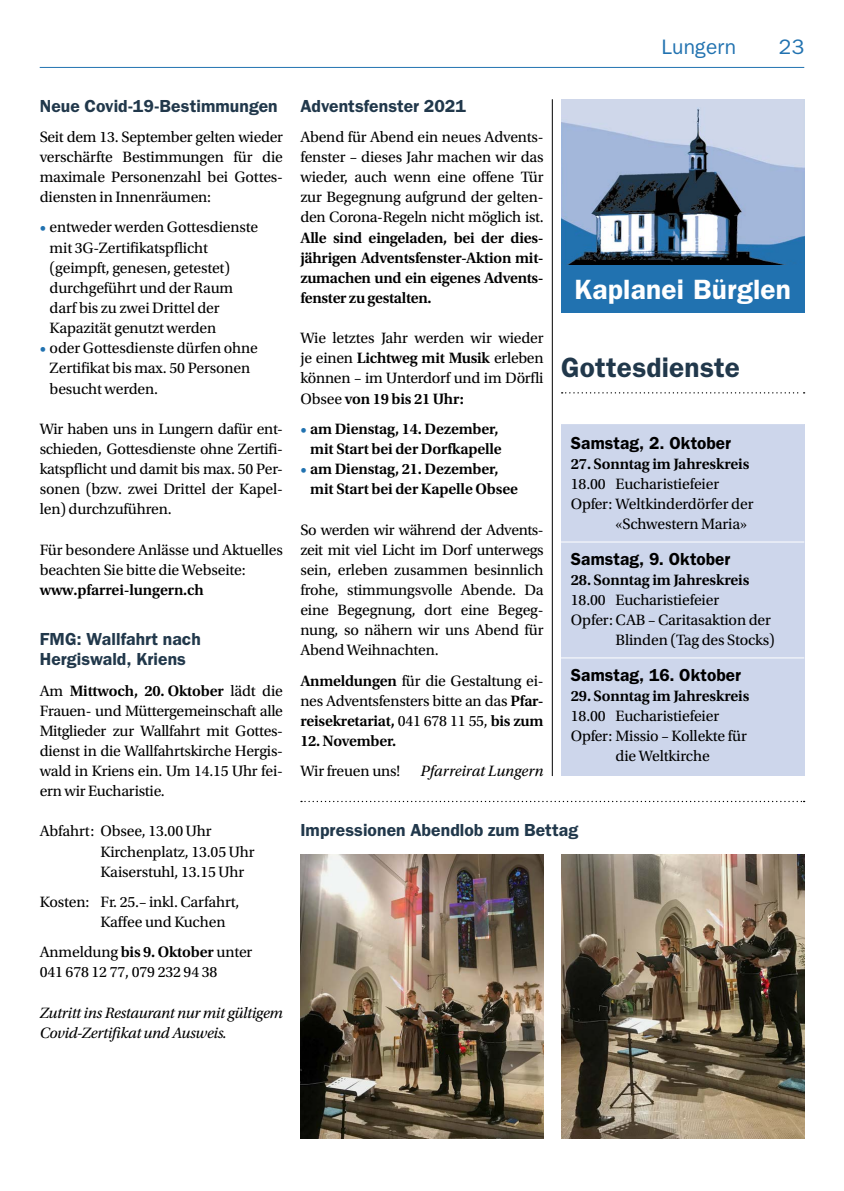
<style>
.page{position:relative;width:844px;height:1191px;background:#fff}
.page>*{position:absolute;margin:0;border:0;box-sizing:border-box;transform-origin:0 0}
.t1{font:600 28px "ITC Franklin Gothic Std";letter-spacing:.01em;color:#fff}
.t2{font:600 28px "ITC Franklin Gothic Std";letter-spacing:.005em;color:#21384b}
.t3{font:21px "ITC Franklin Gothic Std";letter-spacing:.01em;color:#2172b0}
.t4{font:600 17.5px/20.1px "ITC Franklin Gothic Std";letter-spacing:.005em;color:#21384b}
.t5{font:600 17.5px "ITC Franklin Gothic Std";letter-spacing:.005em;color:#000}
.t6{font:15.75px/20.1px "Utopia Std";letter-spacing:-.01em;color:#000;text-align:justify}
.t7{font:600 15.75px/20.1px "Utopia Std";letter-spacing:-.01em;color:#000}
.t8{font:italic 15.75px/20.1px "Utopia Std";letter-spacing:-.02em;color:#000}
.s1{color:#2172b0}
.s2{font-weight:600}
.s3{font-weight:400;color:#2172b0}
</style>
<div class="page">
<hr style="left:40px;top:67px;width:764px;height:1px;background:#2172b0">
<img style="left:561px;top:99px;width:243px;height:167px">
<div style="left:561px;top:266px;width:243px;height:47px;background:#2172b0"></div>
<div style="left:561px;top:424px;width:243px;height:352px;background:#cdd6eb"></div>
<hr style="left:561px;top:541px;width:243px;height:1px;background:#fff">
<hr style="left:561px;top:657px;width:243px;height:1px;background:#fff">
<hr style="left:552px;top:99px;width:1px;height:677px;background:#000">
<svg style="left:561px;top:392px;width:243px;height:1px"></svg>
<svg style="left:301px;top:801px;width:503px;height:1px"></svg>
<img style="left:300px;top:854px;width:243px;height:284px">
<img style="left:561px;top:854px;width:243px;height:284px">
<p class="t4" style="left:40px;top:96px;width:239px">Neue Covid-19-Bestimmungen</p>
<p class="t6" style="left:40px;top:127px;width:245px">Seit dem 13. September gelten wieder verschärfte Bestimmungen für die maximale Personenzahl bei Gottes&shy;diensten in Innenräumen:</p>
<p class="t6" style="left:50px;top:217px;width:210px;text-align:left;text-indent:-10px"><span class="s1">•</span> entweder werden Gottesdienste mit 3G-Zertifikatspflicht (geimpft, genesen, getestet) durchgeführt und der Raum darf bis zu zwei Drittel der<br>Kapazität genutzt werden</p>
<p class="t6" style="left:50px;top:338px;width:210px;text-align:left;text-indent:-10px"><span class="s1">•</span> oder Gottesdienste dürfen ohne<br>Zertifikat bis max. 50 Personen besucht werden.</p>
<p class="t6" style="left:40px;top:419px;width:245px">Wir haben uns in Lungern dafür ent&shy;schieden, Gottesdienste ohne Zertifi&shy;katspflicht und damit bis max. 50 Per&shy;sonen (bzw. zwei Drittel der Kapel&shy;len) durchzuführen.</p>
<p class="t6" style="left:40px;top:540px;width:245px">Für besondere Anlässe und Aktuelles beachten Sie bitte die Webseite:</p>
<p class="t7" style="left:40px;top:580px;width:166px">www.pfarrei-lungern.ch</p>
<p class="t4" style="left:40px;top:629px;width:162px">FMG: Wallfahrt nach<br>Hergiswald, Kriens</p>
<p class="t6" style="left:40px;top:680px;width:245px">Am <span class="s2">Mittwoch, 20. Oktober</span> lädt die Frauen- und Müttergemeinschaft alle Mitglieder zur Wallfahrt mit Gottes&shy;dienst in die Wallfahrtskirche Hergis&shy;wald in Kriens ein. Um 14.15 Uhr fei&shy;ern wir Eucharistie.</p>
<p class="t6" style="left:100px;top:821px;width:155px;text-align:left;text-indent:-61px">Abfahrt: Obsee, 13.00 Uhr<br>Kirchenplatz, 13.05 Uhr<br>Kaiserstuhl, 13.15 Uhr</p>
<p class="t6" style="left:100px;top:892px;width:140px;text-indent:-61px">Kosten: Fr. 25.– inkl. Carfahrt,<br>Kaffee und Kuchen</p>
<p class="t6" style="left:40px;top:942px;width:214px">Anmeldung <span class="s2">bis 9. Oktober</span> unter<br>041 678 12 77, 079 232 94 38</p>
<p class="t8" style="left:40px;top:1002px;width:245px">Zutritt ins Restaurant nur mit gültigem<br>Covid-Zertifikat und Ausweis.</p>
<p class="t4" style="left:300px;top:96px;width:167px">Adventsfenster 2021</p>
<p class="t6" style="left:300px;top:127px;width:245px">Abend für Abend ein neues Advents&shy;fenster – dieses Jahr machen wir das wieder, auch wenn eine offene Tür zur Begegnung aufgrund der gelten&shy;den Corona-Regeln nicht möglich ist.</p>
<p class="t7" style="left:300px;top:227px;width:245px">Alle sind eingeladen, bei der dies&shy;jährigen Adventsfenster-Aktion mit&shy;zumachen und ein eigenes Advents&shy;fenster zu gestalten.</p>
<p class="t6" style="left:300px;top:328px;width:245px">Wie letztes Jahr werden wir wieder je einen <span class="s2">Lichtweg mit Musik</span> erleben können – im Unterdorf und im Dörfli Obsee <span class="s2">von 19 bis 21 Uhr:</span></p>
<p class="t7" style="left:300px;top:419px;width:203px;text-align:right"><span class="s3">•</span> am Dienstag, 14. Dezember, mit Start bei der Dorfkapelle</p>
<p class="t7" style="left:310px;top:459px;width:209px;text-indent:-10px"><span class="s3">•</span> am Dienstag, 21. Dezember, mit Start bei der Kapelle Obsee</p>
<p class="t6" style="left:300px;top:519px;width:245px">So werden wir während der Advents&shy;zeit mit viel Licht im Dorf unterwegs sein, erleben zusammen besinnlich frohe, stimmungsvolle Abende. Da eine Begegnung, dort eine Begeg&shy;nung, so nähern wir uns Abend für Abend Weihnachten.</p>
<p class="t6" style="left:300px;top:670px;width:245px"><span class="s2">Anmeldungen</span> für die Gestaltung ei&shy;nes Adventsfensters bitte an das <span class="s2">Pfar&shy;reisekretariat,</span> 041 678 11 55, <span class="s2">bis zum</span></p>
<p class="t7" style="left:300px;top:731px;width:97px">12. November.</p>
<p class="t6" style="left:300px;top:761px;width:101px">Wir freuen uns!</p>
<p class="t8" style="left:420px;top:761px;width:125px">Pfarreirat Lungern</p>
<h2 class="t3" style="left:661px;top:35px;width:76px">Lungern</h2>
<h2 class="t3" style="left:778px;top:35px;width:27px">23</h2>
<h1 class="t1" style="left:574px;top:273px;width:218px">Kaplanei Bürglen</h1>
<h1 class="t2" style="left:561px;top:351px;width:180px">Gottesdienste</h1>
<p class="t5" style="left:570px;top:432px;width:161px">Samstag, 2. Oktober</p>
<p class="t7" style="left:570px;top:454px;width:180px">27. Sonntag im Jahreskreis</p>
<p class="t6" style="left:570px;top:474px;width:150px">18.00 Eucharistiefeier</p>
<p class="t6" style="left:570px;top:494px;width:184px">Opfer: Weltkinderdörfer der</p>
<p class="t6" style="left:615px;top:514px;width:133px">«Schwestern Maria»</p>
<p class="t5" style="left:570px;top:548px;width:161px">Samstag, 9. Oktober</p>
<p class="t7" style="left:570px;top:570px;width:180px">28. Sonntag im Jahreskreis</p>
<p class="t6" style="left:570px;top:590px;width:150px">18.00 Eucharistiefeier</p>
<p class="t6" style="left:570px;top:610px;width:201px">Opfer: CAB – Caritasaktion der</p>
<p class="t6" style="left:615px;top:630px;width:161px">Blinden (Tag des Stocks)</p>
<p class="t5" style="left:570px;top:664px;width:171px">Samstag, 16. Oktober</p>
<p class="t7" style="left:570px;top:686px;width:180px">29. Sonntag im Jahreskreis</p>
<p class="t6" style="left:570px;top:706px;width:150px">18.00 Eucharistiefeier</p>
<p class="t6" style="left:570px;top:726px;width:177px">Opfer: Missio – Kollekte für</p>
<p class="t6" style="left:615px;top:746px;width:96px">die Weltkirche</p>
<p class="t4" style="left:300px;top:820px;width:279px">Impressionen Abendlob zum Bettag</p>
</div>
